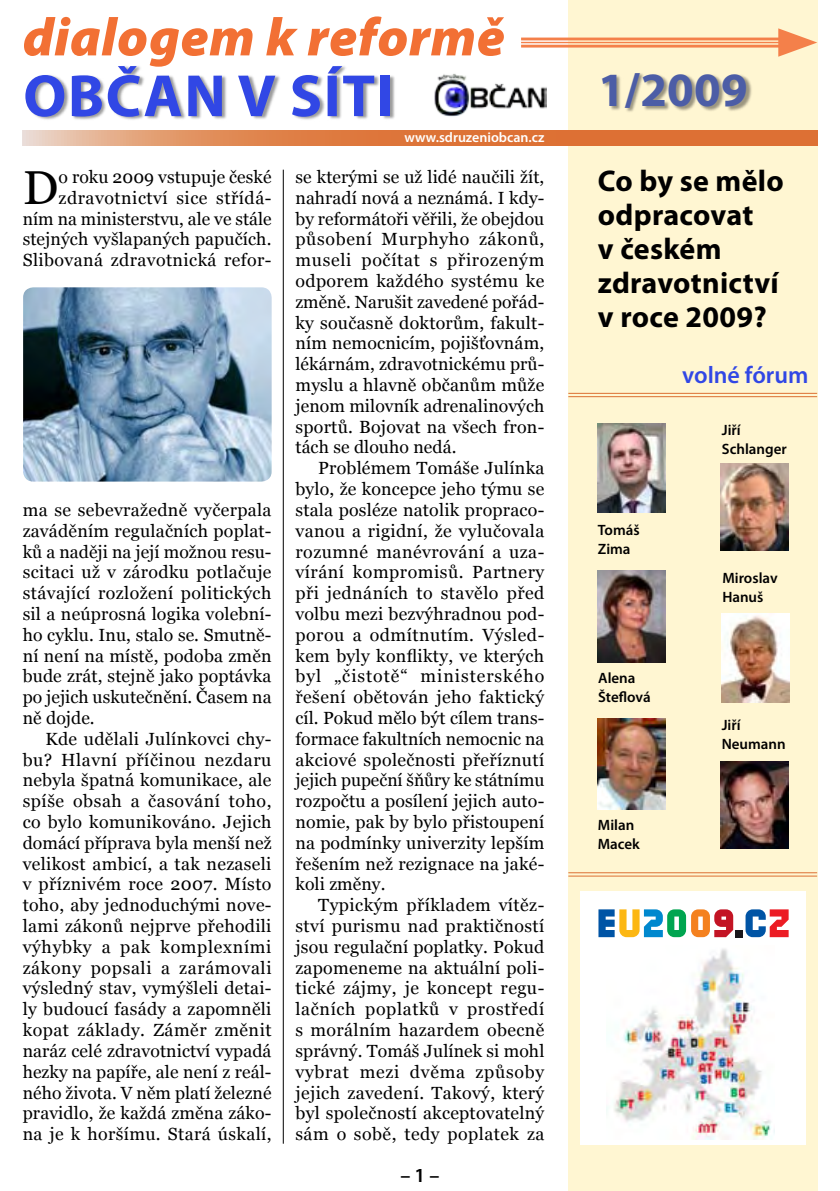
<style>
.page{position:relative;width:840px;height:1191px;background:#fff}
.page>*{position:absolute;margin:0;border:0;box-sizing:border-box;transform-origin:0 0}
.t1{font:700 60px "Myriad Pro";letter-spacing:.025em;color:#3147e5}
.t2{font:italic 900 54px "Myriad Pro";letter-spacing:.01em;color:#f27034}
.t3{font:700 48px "Myriad Pro";color:#4c5da6}
.t4{font:47.6px "Georgia";color:#000}
.t5{font:700 30px/34px "Myriad Pro";letter-spacing:.01em;color:#000}
.t6{font:600 24px "Myriad Pro";color:#3147e5}
.t7{font:600 20px "Myriad Pro";color:#000}
.t8{font:17.6px/20.8px "Georgia";letter-spacing:.01em;color:#000;text-align:justify}
.t9{font:600 15px/19px "Myriad Pro";color:#000}
.t10{font:600 14px "Myriad Pro";color:#fff}
</style>
<div class="page">
<div style="left:568px;top:0;width:249px;height:1191px;background:#fff6d2"></div>
<img style="left:434px;top:73px;width:112px;height:44px">
<div style="left:601px;top:71px;width:151px;height:42px;background:#000;opacity:.4"></div>
<hr style="left:282px;top:170px;width:1px;height:973px;background:#000">
<img style="left:23px;top:287px;width:248px;height:194px;border-radius:10px">
<svg style="left:23px;top:130px;width:793px;height:15px;background:#df834e"></svg>
<div style="left:25px;top:64px;width:371px;height:58px;background:#000;opacity:.4"></div>
<hr style="left:521px;top:38px;width:273px;height:2px;background:#f4804a">
<hr style="left:521px;top:42px;width:273px;height:1px;background:#f4804a">
<hr style="left:521px;top:45px;width:273px;height:3px;background:#f4804a">
<svg style="left:777px;top:28px;width:39px;height:29px"></svg>
<hr style="left:568px;top:393px;width:248px;height:1px;background:#dc7034">
<hr style="left:568px;top:396px;width:248px;height:1px;background:#dc7034">
<hr style="left:568px;top:872px;width:248px;height:1px;background:#dc7034">
<hr style="left:568px;top:875px;width:248px;height:1px;background:#dc7034">
<div style="left:580px;top:891px;width:225px;height:254px;background:#fff"></div>
<img style="left:606px;top:949px;width:165px;height:190px">
<img style="left:597px;top:423px;width:68px;height:89px">
<img style="left:720px;top:463px;width:68px;height:87px">
<img style="left:597px;top:571px;width:68px;height:91px">
<img style="left:721px;top:613px;width:67px;height:89px">
<img style="left:597px;top:718px;width:68px;height:91px">
<img style="left:720px;top:762px;width:68px;height:87px">
<svg style="left:598px;top:909px;width:134px;height:28px"></svg>
<div style="left:735px;top:930px;width:7px;height:7px;background:#1a171b"></div>
<svg style="left:745px;top:909px;width:43px;height:28px"></svg>
<h2 class="t2" style="left:23px;top:1px;width:483px">dialogem k reformě</h2>
<h1 class="t1" style="left:23px;top:57px;width:372px">Občan v síti</h1>
<h3 class="t3" style="left:597px;top:59px;width:151px">1/2009</h3>
<p class="t10" style="left:404px;top:128px;width:141px">www.sdruzeniobcan.cz</p>
<p class="t8" style="left:23px;top:166px;width:250px;text-align:right">o roku 2009 vstupuje české zdravotnictví sice střídá-<br>ním na ministerstvu, ale ve stále stejných vyšlapaných papučích.<br>Slibovaná zdravotnická refor-</p>
<h3 class="t4" style="left:23px;top:160px;width:37px">D</h3>
<p class="t8" style="left:23px;top:499px;width:250px">ma se sebevražedně vyčerpala zaváděním regulačních poplat&shy;ků a naději na její možnou resu&shy;scitaci už v zárodku potlačuje stávající rozložení politických sil a neúprosná logika volební&shy;ho cyklu. Inu, stalo se. Smutně&shy;ní není na místě, podoba změn bude zrát, stejně jako poptávka po jejich uskutečnění. Časem na ně dojde.</p>
<p class="t8" style="left:23px;top:728px;width:250px;text-indent:23px">Kde udělali Julínkovci chy&shy;bu? Hlavní příčinou nezdaru nebyla špatná komunikace, ale spíše obsah a časování toho, co bylo komunikováno. Jejich domácí příprava byla menší než velikost ambicí, a tak nezaseli v příznivém roce 2007. Místo toho, aby jednoduchými nove&shy;lami zákonů nejprve přehodili výhybky a pak komplexními zákony popsali a zarámovali výsledný stav, vymýšleli detai&shy;ly budoucí fasády a zapomněli kopat základy. Záměr změnit naráz celé zdravotnictví vypadá hezky na papíře, ale není z reál&shy;ného života. V něm platí železné pravidlo, že každá změna záko&shy;na je k horšímu. Stará úskalí,</p>
<p class="t8" style="left:295px;top:166px;width:250px">se kterými se už lidé naučili žít, nahradí nová a neznámá. I kdy&shy;by reformátoři věřili, že obejdou působení Murphyho zákonů, museli počítat s přirozeným odporem každého systému ke změně. Narušit zavedené pořád&shy;ky současně doktorům, fakult&shy;ním nemocnicím, pojišťovnám, lékárnám, zdravotnickému prů&shy;myslu a hlavně občanům může jenom milovník adrenalinových sportů. Bojovat na všech fron&shy;tách se dlouho nedá.</p>
<p class="t8" style="left:295px;top:458px;width:250px;text-indent:23px">Problémem Tomáše Julínka bylo, že koncepce jeho týmu se stala posléze natolik propraco&shy;vanou a rigidní, že vylučovala rozumné manévrování a uza&shy;vírání kompromisů. Partnery při jednáních to stavělo před volbu mezi bezvýhradnou pod&shy;porou a odmítnutím. Výsled&shy;kem byly konflikty, ve kterých byl „čistotě“ ministerského řešení obětován jeho faktický cíl. Pokud mělo být cílem trans&shy;formace fakultních nemocnic na akciové společnosti přeříznutí jejich pupeční šňůry ke státnímu rozpočtu a posílení jejich auto&shy;nomie, pak by bylo přistoupení na podmínky univerzity lepším řešením než rezignace na jaké&shy;koli změny.</p>
<p class="t8" style="left:295px;top:894px;width:250px;text-indent:23px">Typickým příkladem vítěz&shy;ství purismu nad praktičností jsou regulační poplatky. Pokud zapomeneme na aktuální poli&shy;tické zájmy, je koncept regu&shy;lačních poplatků v prostředí s morálním hazardem obecně správný. Tomáš Julínek si mohl vybrat mezi dvěma způsoby jejich zavedení. Takový, který byl společností akceptovatelný sám o sobě, tedy poplatek za</p>
<p class="t7" style="left:400px;top:1162px;width:40px">– –</p>
<h3 class="t5" style="left:597px;top:163px;width:187px">Co by se mělo odpracovat<br>v českém zdravotnictví v roce 2009?</h3>
<h3 class="t6" style="left:681px;top:359px;width:128px">volné fórum</h3>
<p class="t9" style="left:597px;top:520px;width:43px">Tomáš<br>Zima</p>
<p class="t9" style="left:598px;top:668px;width:54px">Alena<br>Šteflová</p>
<p class="t9" style="left:597px;top:815px;width:44px">Milan<br>Macek</p>
<p class="t9" style="left:721px;top:420px;width:66px">Jiří<br>Schlanger</p>
<p class="t9" style="left:722px;top:568px;width:57px">Miroslav<br>Hanuš</p>
<p class="t9" style="left:721px;top:714px;width:65px">Jiří<br>Neumann</p>
</div>
